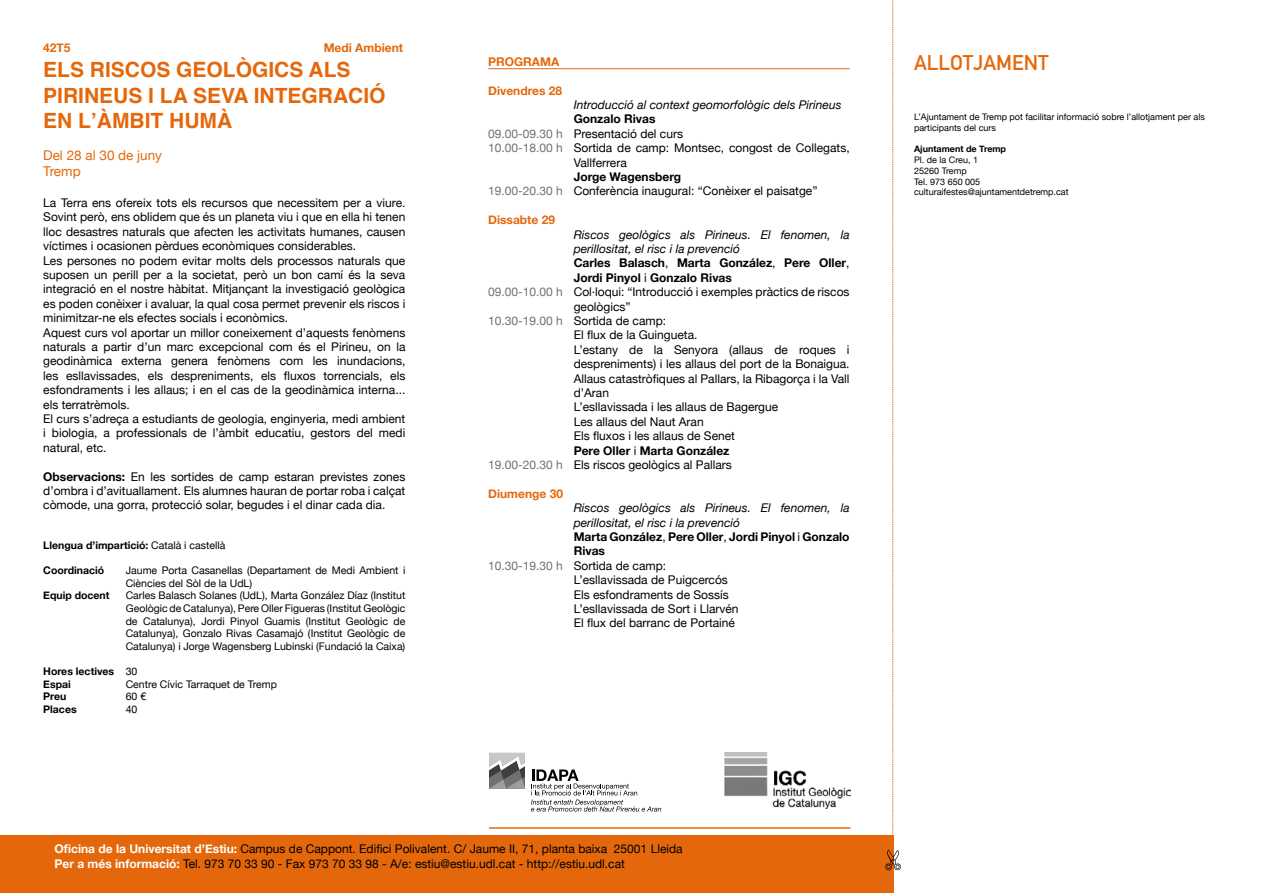
<style>
.page{position:relative;width:1263px;height:893px;background:#fff}
.page>*{position:absolute;margin:0;border:0;box-sizing:border-box;transform-origin:0 0}
.t1{font:700 21px/25.2px "Helvetica";color:#e4680b}
.t2{font:21px "DIN Mittelschrift";color:#e4680b}
.t3{font:13.5px/16.2px "Helvetica Neue";color:#e4680b}
.t4{font:12px/14.4px "Helvetica Neue";color:#000}
.t5{font:italic 12px "Helvetica Neue";color:#000}
.t6{font:700 12px "Helvetica Neue";color:#000}
.t7{font:700 12px "Helvetica Neue";color:#e4680b}
.t8{font:10.5px/12.6px "Helvetica Neue";color:#000}
.t9{font:700 10.5px/12.6px "Helvetica Neue";color:#000}
.t10{font:9px/10.8px "Helvetica Neue";color:#000}
.t11{font:700 9px "Helvetica Neue";color:#000}
.s1{font-weight:700}
.s2{font-weight:400}
.s3{color:#707172}
.s4{font-weight:700;color:#fff}
</style>
<div class="page">
<div style="left:0;top:836px;width:893px;height:57px;background:#e4680b"></div>
<svg style="left:885px;top:0;width:16px;height:893px"></svg>
<hr style="left:489px;top:827px;width:361px;height:2px;background:#e4680b">
<hr style="left:488px;top:68px;width:361px;height:1px;background:#e4680b">
<svg style="left:489px;top:753px;width:36px;height:36px"></svg>
<svg style="left:531px;top:769px;width:130px;height:42px"></svg>
<img style="left:725px;top:753px;width:125px;height:55px">
<p class="t7" style="left:43px;top:40px;width:29px">42T5</p>
<p class="t7" style="left:324px;top:40px;width:81px">Medi Ambient</p>
<h1 class="t1" style="left:43px;top:58px;width:344px">ELS RISCOS GEOLÒGICS ALS<br>PIRINEUS I LA SEVA INTEGRACIÓ<br>EN L’ÀMBIT HUMÀ</h1>
<p class="t3" style="left:43px;top:147px;width:120px">Del 28 al 30 de juny<br>Tremp</p>
<p class="t4" style="left:43px;top:195px;width:364px">La Terra ens ofereix tots els recursos que necessitem per a viure.<br>Sovint però, ens oblidem que és un planeta viu i que en ella hi tenen lloc desastres naturals que afecten les activitats humanes, causen víctimes i ocasionen pèrdues econòmiques considerables.<br>Les persones no podem evitar molts dels processos naturals que suposen un perill per a la societat, però un bon camí és la seva integració en el nostre hàbitat. Mitjançant la investigació geològica es poden conèixer i avaluar, la qual cosa permet prevenir els riscos i minimitzar-ne els efectes socials i econòmics.<br>Aquest curs vol aportar un millor coneixement d’aquests fenòmens naturals a partir d’un marc excepcional com és el Pirineu, on la geodinàmica externa genera fenòmens com les inundacions, les esllavissades, els despreniments, els fluxos torrencials, els esfondraments i les allaus; i en el cas de la geodinàmica interna... els terratrèmols.<br>El curs s’adreça a estudiants de geologia, enginyeria, medi ambient i biologia, a professionals de l’àmbit educatiu, gestors del medi natural, etc.</p>
<p class="t4" style="left:43px;top:469px;width:364px;text-align:justify"><span class="s1">Observacions:</span> En les sortides de camp estaran previstes zones d’ombra i d’avituallament. Els alumnes hauran de portar roba i calçat còmode, una gorra, protecció solar, begudes i el dinar cada dia.</p>
<p class="t9" style="left:43px;top:539px;width:184px">Llengua d’impartició: <span class="s2">Català i castellà</span></p>
<p class="t9" style="left:43px;top:564px;width:63px">Coordinació</p>
<p class="t8" style="left:126px;top:564px;width:281px">Jaume Porta Casanellas (Departament de Medi Ambient i<br>Ciències del Sòl de la UdL)</p>
<p class="t9" style="left:43px;top:589px;width:68px">Equip docent</p>
<p class="t8" style="left:126px;top:589px;width:281px;text-align:justify">Carles Balasch Solanes (UdL), Marta González Díaz (Institut Geològic de Catalunya), Pere Oller Figueras (Institut Geològic de Catalunya), Jordi Pinyol Guamis (Institut Geològic de Catalunya), Gonzalo Rivas Casamajó (Institut Geològic de Catalunya) i Jorge Wagensberg Lubinski (Fundació la Caixa)</p>
<p class="t9" style="left:43px;top:665px;width:96px">Hores lectives <span class="s2">30<br></span>Espai</p>
<p class="t8" style="left:126px;top:677px;width:153px">Centre Cívic Tarraquet de Tremp</p>
<p class="t9" style="left:43px;top:690px;width:25px">Preu</p>
<p class="t8" style="left:126px;top:690px;width:22px">60 €</p>
<p class="t9" style="left:43px;top:702px;width:35px">Places</p>
<p class="t8" style="left:126px;top:703px;width:13px">40</p>
<p class="t7" style="left:488px;top:54px;width:73px">PROGRAMA</p>
<p class="t7" style="left:488px;top:83px;width:76px">Divendres 28</p>
<p class="t5" style="left:574px;top:97px;width:269px">Introducció al context geomorfològic dels Pirineus</p>
<p class="t6" style="left:574px;top:112px;width:83px">Gonzalo Rivas</p>
<p class="t4" style="left:488px;top:126px;width:196px"><span class="s3">09.00-09.30 h</span> Presentació del curs</p>
<p class="t4" style="left:488px;top:140px;width:363px"><span class="s3">10.00-18.00 h</span> Sortida de camp: Montsec, congost de Collegats,</p>
<p class="t4" style="left:574px;top:155px;width:55px">Vallferrera</p>
<p class="t4" style="left:488px;top:169px;width:331px;text-indent:86px"><span class="s1">Jorge Wagensberg<br></span><span class="s3">19.00-20.30 h</span> Conferència inaugural: “Conèixer el paisatge”</p>
<p class="t7" style="left:488px;top:212px;width:68px">Dissabte 29</p>
<p class="t5" style="left:574px;top:227px;width:277px">Riscos geològics als Pirineus. El fenomen, la</p>
<p class="t5" style="left:574px;top:241px;width:168px">perillositat, el risc i la prevenció</p>
<p class="t6" style="left:574px;top:256px;width:277px">Carles Balasch<span class="s2">,</span> Marta González<span class="s2">,</span> Pere Oller<span class="s2">,</span></p>
<p class="t6" style="left:574px;top:270px;width:160px">Jordi Pinyol <span class="s2">i</span> Gonzalo Rivas</p>
<p class="t4" style="left:488px;top:284px;width:363px"><span class="s3">09.00-10.00 h</span> Col·loqui: “Introducció i exemples pràctics de riscos</p>
<p class="t4" style="left:574px;top:299px;width:58px">geològics”</p>
<p class="t4" style="left:488px;top:313px;width:179px"><span class="s3">10.30-19.00 h</span> Sortida de camp:</p>
<p class="t4" style="left:574px;top:328px;width:125px">El flux de la Guingueta.</p>
<p class="t4" style="left:574px;top:342px;width:277px">L’estany de la Senyora (allaus de roques i</p>
<p class="t4" style="left:574px;top:356px;width:277px">despreniments) i les allaus del port de la Bonaigua.</p>
<p class="t4" style="left:574px;top:371px;width:277px">Allaus catastròfiques al Pallars, la Ribagorça i la Vall</p>
<p class="t4" style="left:574px;top:385px;width:37px">d’Aran</p>
<p class="t4" style="left:574px;top:400px;width:206px">L’esllavissada i les allaus de Bagergue</p>
<p class="t4" style="left:574px;top:414px;width:132px">Les allaus del Naut Aran</p>
<p class="t4" style="left:574px;top:428px;width:163px">Els fluxos i les allaus de Senet</p>
<p class="t6" style="left:574px;top:443px;width:157px">Pere Oller <span class="s2">i</span> Marta González</p>
<p class="t4" style="left:488px;top:457px;width:245px"><span class="s3">19.00-20.30 h</span> Els riscos geològics al Pallars</p>
<p class="t7" style="left:488px;top:486px;width:76px">Diumenge 30</p>
<p class="t5" style="left:574px;top:501px;width:277px">Riscos geològics als Pirineus. El fenomen, la</p>
<p class="t5" style="left:574px;top:515px;width:168px">perillositat, el risc i la prevenció</p>
<p class="t6" style="left:574px;top:529px;width:277px">Marta González<span class="s2">,</span> Pere Oller<span class="s2">,</span> Jordi Pinyol <span class="s2">i</span> Gonzalo</p>
<p class="t6" style="left:574px;top:544px;width:33px">Rivas</p>
<p class="t4" style="left:488px;top:558px;width:179px"><span class="s3">10.30-19.30 h</span> Sortida de camp:</p>
<p class="t4" style="left:574px;top:572px;width:156px">L’esllavissada de Puigcercós</p>
<p class="t4" style="left:574px;top:587px;width:157px">Els esfondraments de Sossís</p>
<p class="t4" style="left:574px;top:601px;width:166px">L’esllavissada de Sort i Llarvén</p>
<p class="t4" style="left:574px;top:616px;width:163px">El flux del barranc de Portainé</p>
<p class="t4" style="left:54px;top:842px;width:630px"><span class="s4">Oficina de la Universitat d’Estiu:</span> Campus de Cappont. Edifici Polivalent. C/ Jaume II, 71, planta baixa 25001 Lleida<br><span class="s4">Per a més informació:</span> Tel. 973 70 33 90 - Fax 973 70 33 98 - A/e: estiu@estiu.udl.cat - http://estiu.udl.cat</p>
<h1 class="t2" style="left:914px;top:50px;width:136px">ALLOTJAMENT</h1>
<p class="t10" style="left:914px;top:111px;width:292px">L’Ajuntament de Tremp pot facilitar informació sobre l’allotjament per als participants del curs</p>
<p class="t11" style="left:914px;top:143px;width:93px">Ajuntament de Tremp</p>
<p class="t10" style="left:914px;top:154px;width:156px">Pl. de la Creu, 1<br>25260 Tremp<br>Tel. 973 650 005 culturaifestes@ajuntamentdetremp.cat</p>
</div>
